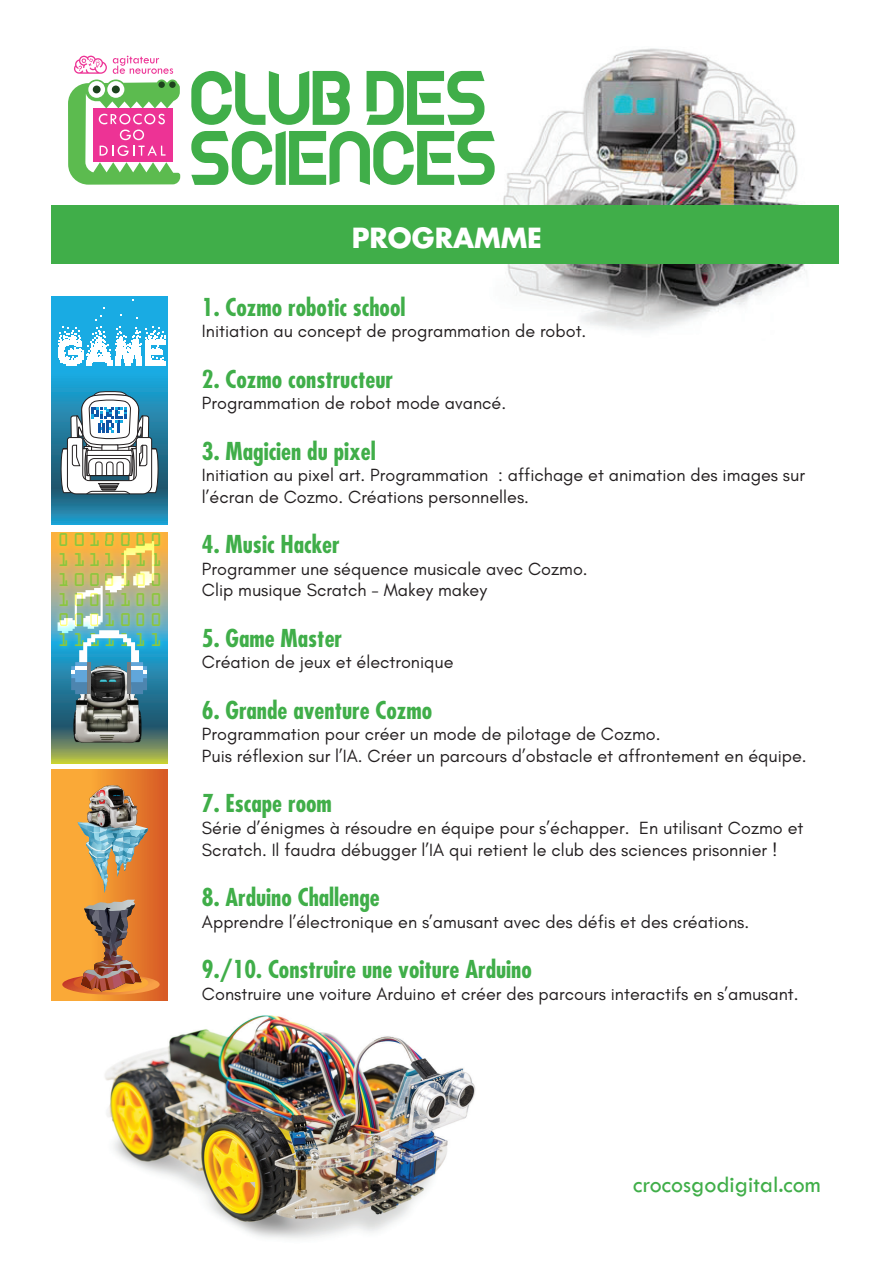
<style>
.page{position:relative;width:893px;height:1263px;background:#fff}
.page>*{position:absolute;margin:0;border:0;box-sizing:border-box;transform-origin:0 0}
.t1{font:69px/60px "Fluid Lighter";color:#40ae49}
.t2{font:700 27px "Futura";color:#fff}
.t3{font:700 condensed 24px "Futura";color:#40ae49}
.t4{font:24px "Tw Cen";color:#40ae49}
.t5{font:18px/21.6px "Glacial Indifference";color:#231f20}
.t6{font:16.5px/19.8px "OCRA Std";letter-spacing:.21em;color:#8bc63e;text-align:justify}
</style>
<div class="page">
<img style="left:67px;top:963px;width:409px;height:276px">
<img style="left:341px;top:48px;width:498px;height:284px">
<svg style="left:68px;top:56px;width:112px;height:129px"></svg>
<div style="left:52px;top:206px;width:787px;height:58px;background:#40ae49"></div>
<svg style="left:52px;top:297px;width:115px;height:228px;background:#1e8bb5"></svg>
<svg style="left:58px;top:307px;width:107px;height:187px"></svg>
<svg style="left:52px;top:769px;width:115px;height:231px;background:#ec8b30"></svg>
<svg style="left:62px;top:900px;width:98px;height:95px;background:#c57b3e"></svg>
<svg style="left:78px;top:822px;width:70px;height:71px;background:#bc9f70"></svg>
<img style="left:87px;top:780px;width:51px;height:51px">
<svg style="left:52px;top:657px;width:116px;height:106px;background:#5c8c6f"></svg>
<img style="left:52px;top:532px;width:13px;height:125px">
<img style="left:65px;top:532px;width:16px;height:9px">
<img style="left:127px;top:532px;width:16px;height:9px">
<img style="left:81px;top:532px;width:15px;height:9px">
<img style="left:143px;top:532px;width:25px;height:125px">
<img style="left:96px;top:532px;width:28px;height:9px">
<img style="left:66px;top:694px;width:88px;height:58px">
<svg style="left:58px;top:541px;width:96px;height:153px;background:#95b09f"></svg>
<p class="t6" style="left:58px;top:531px;width:106px">0010000<br>1111111<br>1000100<br>1001100<br>0001000<br>1111111</p>
<h1 class="t1" style="left:191px;top:71px;width:308px">CLUB DES<br>SCIENCES</h1>
<h2 class="t2" style="left:352px;top:219px;width:192px">PROGRAMME</h2>
<h3 class="t3" style="left:202px;top:292px;width:205px">1. Cozmo robotic school</h3>
<p class="t5" style="left:202px;top:321px;width:386px">Initiation au concept de programmation de robot.</p>
<h3 class="t3" style="left:202px;top:364px;width:193px">2. Cozmo constructeur</h3>
<p class="t5" style="left:202px;top:393px;width:306px">Programmation de robot mode avancé.</p>
<h3 class="t3" style="left:202px;top:436px;width:175px">3. Magicien du pixel</h3>
<p class="t5" style="left:202px;top:465px;width:604px">Initiation au pixel art. Programmation : affichage et animation des images sur l’écran de Cozmo. Créations personnelles.</p>
<h3 class="t3" style="left:202px;top:529px;width:139px">4. Music Hacker</h3>
<p class="t5" style="left:202px;top:558px;width:387px">Programmer une séquence musicale avec Cozmo.<br>Clip musique Scratch - Makey makey</p>
<h3 class="t3" style="left:202px;top:623px;width:142px">5. Game Master</h3>
<p class="t5" style="left:202px;top:652px;width:253px">Création de jeux et électronique</p>
<h3 class="t3" style="left:202px;top:695px;width:232px">6. Grande aventure Cozmo</h3>
<p class="t5" style="left:202px;top:724px;width:606px">Programmation pour créer un mode de pilotage de Cozmo.<br>Puis réflexion sur l’IA. Créer un parcours d’obstacle et affrontement en équipe.</p>
<h3 class="t3" style="left:202px;top:789px;width:131px">7. Escape room</h3>
<p class="t5" style="left:202px;top:817px;width:603px">Série d’énigmes à résoudre en équipe pour s’échapper. En utilisant Cozmo et<br>Scratch. Il faudra débugger l’IA qui retient le club des sciences prisonnier !</p>
<h3 class="t3" style="left:202px;top:882px;width:179px">8. Arduino Challenge</h3>
<p class="t5" style="left:202px;top:911px;width:549px">Apprendre l’électronique en s’amusant avec des défis et des créations.</p>
<h3 class="t3" style="left:202px;top:954px;width:331px">9./10. Construire une voiture Arduino</h3>
<p class="t5" style="left:202px;top:983px;width:598px">Construire une voiture Arduino et créer des parcours interactifs en s’amusant.</p>
<h3 class="t4" style="left:633px;top:1169px;width:189px">crocosgodigital.com</h3>
</div>
